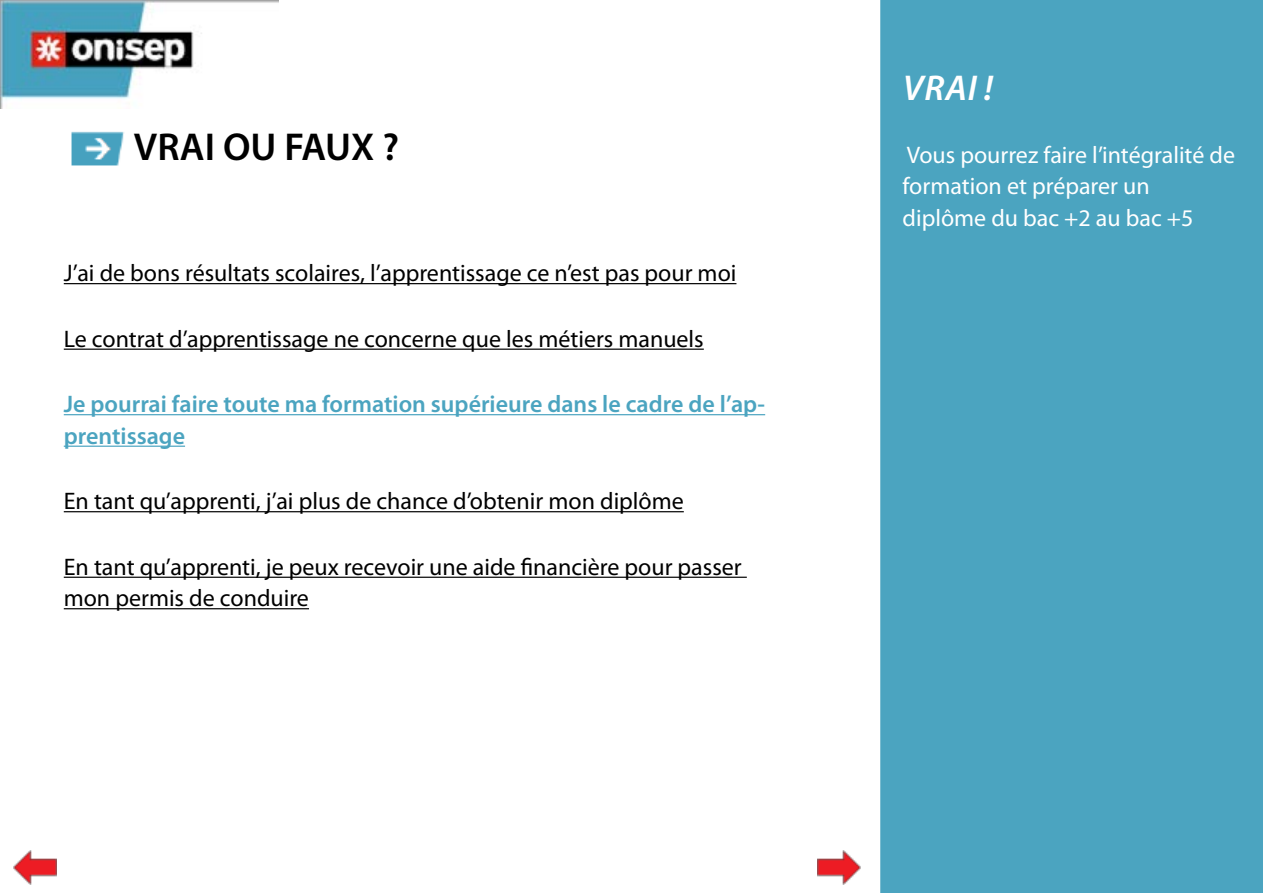
<style>
.page{position:relative;width:1263px;height:893px;background:#fff}
.page>*{position:absolute;margin:0;border:0;box-sizing:border-box;transform-origin:0 0}
.t1{font:600 39px "Myriad Pro";color:#000}
.t2{font:italic 600 36px "Myriad Pro";color:#fff}
.t3{font:24px/31.5px "Myriad Pro";color:#000}
.t4{font:24px/31.5px "Myriad Pro";color:#fff}
.t5{font:600 24px/31.5px "Myriad Pro";color:#4ba4c0}
</style>
<div class="page">
<div style="left:880px;top:0;width:383px;height:893px;background:#4ba4c0"></div>
<img style="left:0;top:0;width:279px;height:108px">
<img style="left:71px;top:131px;width:53px;height:35px">
<hr style="left:64px;top:283px;width:672px;height:1px;background:#000">
<hr style="left:64px;top:349px;width:640px;height:1px;background:#000">
<hr style="left:64px;top:414px;width:701px;height:1px;background:#4ba4c0">
<hr style="left:64px;top:446px;width:121px;height:1px;background:#4ba4c0">
<hr style="left:64px;top:511px;width:620px;height:1px;background:#000">
<hr style="left:64px;top:577px;width:683px;height:1px;background:#000">
<hr style="left:64px;top:608px;width:245px;height:1px;background:#000">
<img style="left:817px;top:850px;width:43px;height:35px">
<img style="left:14px;top:850px;width:43px;height:35px">
<h1 class="t1" style="left:134px;top:122px;width:267px">VRAI OU FAUX ?</h1>
<p class="t3" style="left:64px;top:257px;width:674px">J’ai de bons résultats scolaires, l’apprentissage ce n’est pas pour moi</p>
<p class="t3" style="left:64px;top:323px;width:641px">Le contrat d’apprentissage ne concerne que les métiers manuels</p>
<p class="t5" style="left:64px;top:388px;width:703px">Je pourrai faire toute ma formation supérieure dans le cadre de l’ap&shy;prentissage</p>
<p class="t3" style="left:64px;top:485px;width:621px">En tant qu’apprenti, j’ai plus de chance d’obtenir mon diplôme</p>
<p class="t3" style="left:64px;top:551px;width:679px">En tant qu’apprenti, je peux recevoir une aide financière pour passer mon permis de conduire</p>
<h2 class="t2" style="left:903px;top:65px;width:92px">VRAI !</h2>
<p class="t4" style="left:902px;top:139px;width:334px">Vous pourrez faire l’intégralité de formation et préparer un diplôme du bac +2 au bac +5</p>
</div>
